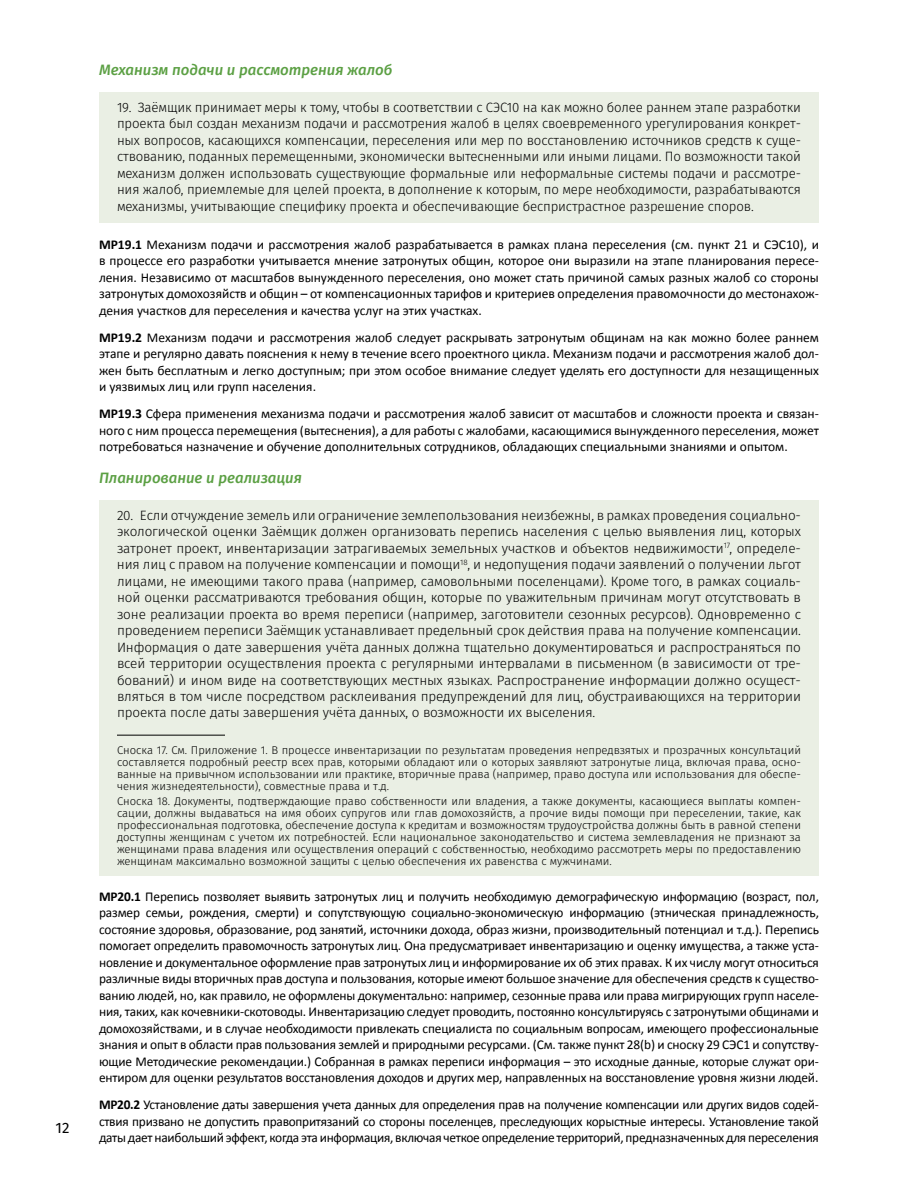
<style>
.page{position:relative;width:918px;height:1188px;background:#fff}
.page>*{position:absolute;margin:0;border:0;box-sizing:border-box;transform-origin:0 0}
.t1{font:italic 500 15px "Fira Sans";color:#5ca044}
.t2{font:15px "Fira Sans";color:#000}
.t3{font:13.5px/16.5px "Calibri";color:#000;text-align:justify}
.t4{font:300 13.5px/16.5px "Fira Sans";letter-spacing:-.01em;color:#000;text-align:justify}
.t5{font:300 11.25px/12px "Fira Sans";color:#000;text-align:justify}
.s1{font-weight:700}
</style>
<div class="page">
<div style="left:99px;top:92px;width:720px;height:130px;background:#eaefe4"></div>
<div style="left:99px;top:500px;width:720px;height:229px;background:#eaefe4"></div>
<div style="left:99px;top:727px;width:720px;height:74px;background:#eaefe4"></div>
<hr style="left:117px;top:735px;width:108px;height:1px;background:#000">
<div style="left:99px;top:787px;width:720px;height:89px;background:#eaefe4"></div>
<p class="t2" style="left:56px;top:1118px;width:15px">12</p>
<p class="t1" style="left:99px;top:59px;width:295px">Механизм подачи и рассмотрения жалоб</p>
<p class="t4" style="left:117px;top:100px;width:686px">19. Заёмщик принимает меры к тому, чтобы в соответствии с СЭС10 на как можно более раннем этапе разработки проекта был создан механизм подачи и рассмотрения жалоб в целях своевременного урегулирования конкрет&shy;ных вопросов, касающихся компенсации, переселения или мер по восстановлению источников средств к суще&shy;ствованию, поданных перемещенными, экономически вытесненными или иными лицами. По возможности такой механизм должен использовать существующие формальные или неформальные системы подачи и рассмотре&shy;ния жалоб, приемлемые для целей проекта, в дополнение к которым, по мере необходимости, разрабатываются механизмы, учитывающие специфику проекта и обеспечивающие беспристрастное разрешение споров.</p>
<p class="t3" style="left:99px;top:236px;width:722px"><span class="s1">МР19.1</span> Механизм подачи и рассмотрения жалоб разрабатывается в рамках плана переселения (см. пункт 21 и СЭС10), и в процессе его разработки учитывается мнение затронутых общин, которое они выразили на этапе планирования пересе&shy;ления. Независимо от масштабов вынужденного переселения, оно может стать причиной самых разных жалоб со стороны затронутых домохозяйств и общин – от компенсационных тарифов и критериев определения правомочности до местонахож&shy;дения участков для переселения и качества услуг на этих участках.</p>
<p class="t3" style="left:99px;top:329px;width:722px"><span class="s1">МР19.2</span> Механизм подачи и рассмотрения жалоб следует раскрывать затронутым общинам на как можно более раннем этапе и регулярно давать пояснения к нему в течение всего проектного цикла. Механизм подачи и рассмотрения жалоб дол&shy;жен быть бесплатным и легко доступным; при этом особое внимание следует уделять его доступности для незащищенных и уязвимых лиц или групп населения.</p>
<p class="t3" style="left:99px;top:406px;width:722px"><span class="s1">МР19.3</span> Сфера применения механизма подачи и рассмотрения жалоб зависит от масштабов и сложности проекта и связан&shy;ного с ним процесса перемещения (вытеснения), а для работы с жалобами, касающимися вынужденного переселения, может потребоваться назначение и обучение дополнительных сотрудников, обладающих специальными знаниями и опытом.</p>
<p class="t1" style="left:99px;top:467px;width:205px">Планирование и реализация</p>
<p class="t4" style="left:117px;top:508px;width:686px">20. Если отчуждение земель или ограничение землепользования неизбежны, в рамках проведения социально&shy;экологической оценки Заёмщик должен организовать перепись населения с целью выявления лиц, которых затронет проект, инвентаризации затрагиваемых земельных участков и объектов недвижимости<sup>17</sup>, определе&shy;ния лиц с правом на получение компенсации и помощи<sup>18</sup>, и недопущения подачи заявлений о получении льгот лицами, не имеющими такого права (например, самовольными поселенцами). Кроме того, в рамках социаль&shy;ной оценки рассматриваются требования общин, которые по уважительным причинам могут отсутствовать в зоне реализации проекта во время переписи (например, заготовители сезонных ресурсов). Одновременно с проведением переписи Заёмщик устанавливает предельный срок действия права на получение компенсации.<br>Информация о дате завершения учёта данных должна тщательно документироваться и распространяться по всей территории осуществления проекта с регулярными интервалами в письменном (в зависимости от тре&shy;бований) и ином виде на соответствующих местных языках. Распространение информации должно осущест&shy;вляться в том числе посредством расклеивания предупреждений для лиц, обустраивающихся на территории проекта после даты завершения учёта данных, о возможности их выселения.</p>
<p class="t5" style="left:117px;top:744px;width:686px">Сноска 17. См. Приложение 1. В процессе инвентаризации по результатам проведения непредвзятых и прозрачных консультаций составляется подробный реестр всех прав, которыми обладают или о которых заявляют затронутые лица, включая права, осно&shy;ванные на привычном использовании или практике, вторичные права (например, право доступа или использования для обеспе&shy;чения жизнедеятельности), совместные права и т.д.</p>
<p class="t5" style="left:117px;top:795px;width:686px">Сноска 18. Документы, подтверждающие право собственности или владения, а также документы, касающиеся выплаты компен&shy;сации, должны выдаваться на имя обоих супругов или глав домохозяйств, а прочие виды помощи при переселении, такие, как профессиональная подготовка, обеспечение доступа к кредитам и возможностям трудоустройства должны быть в равной степени доступны женщинам с учетом их потребностей. Если национальное законодательство и система землевладения не признают за женщинами права владения или осуществления операций с собственностью, необходимо рассмотреть меры по предоставлению женщинам максимально возможной защиты с целью обеспечения их равенства с мужчинами.</p>
<p class="t3" style="left:99px;top:888px;width:722px"><span class="s1">МР20.1</span> Перепись позволяет выявить затронутых лиц и получить необходимую демографическую информацию (возраст, пол, размер семьи, рождения, смерти) и сопутствующую социально-экономическую информацию (этническая принадлежность, состояние здоровья, образование, род занятий, источники дохода, образ жизни, производительный потенциал и т.д.). Перепись помогает определить правомочность затронутых лиц. Она предусматривает инвентаризацию и оценку имущества, а также уста&shy;новление и документальное оформление прав затронутых лиц и информирование их об этих правах. К их числу могут относиться различные виды вторичных прав доступа и пользования, которые имеют большое значение для обеспечения средств к существо&shy;ванию людей, но, как правило, не оформлены документально: например, сезонные права или права мигрирующих групп населе&shy;ния, таких, как кочевники-скотоводы. Инвентаризацию следует проводить, постоянно консультируясь с затронутыми общинами и домохозяйствами, и в случае необходимости привлекать специалиста по социальным вопросам, имеющего профессиональные знания и опыт в области прав пользования землей и природными ресурсами. (См. также пункт 28(b) и сноску 29 СЭС1 и сопутству&shy;ющие Методические рекомендации.) Собранная в рамках переписи информация – это исходные данные, которые служат ори&shy;ентиром для оценки результатов восстановления доходов и других мер, направленных на восстановление уровня жизни людей.</p>
<p class="t3" style="left:99px;top:1096px;width:721px"><span class="s1">МР20.2</span> Установление даты завершения учета данных для определения прав на получение компенсации или других видов содей&shy;ствия призвано не допустить правопритязаний со стороны поселенцев, преследующих корыстные интересы. Установление такой даты дает наибольший эффект, когда эта информация, включая четкое определение территорий, предназначенных для переселения</p>
</div>
